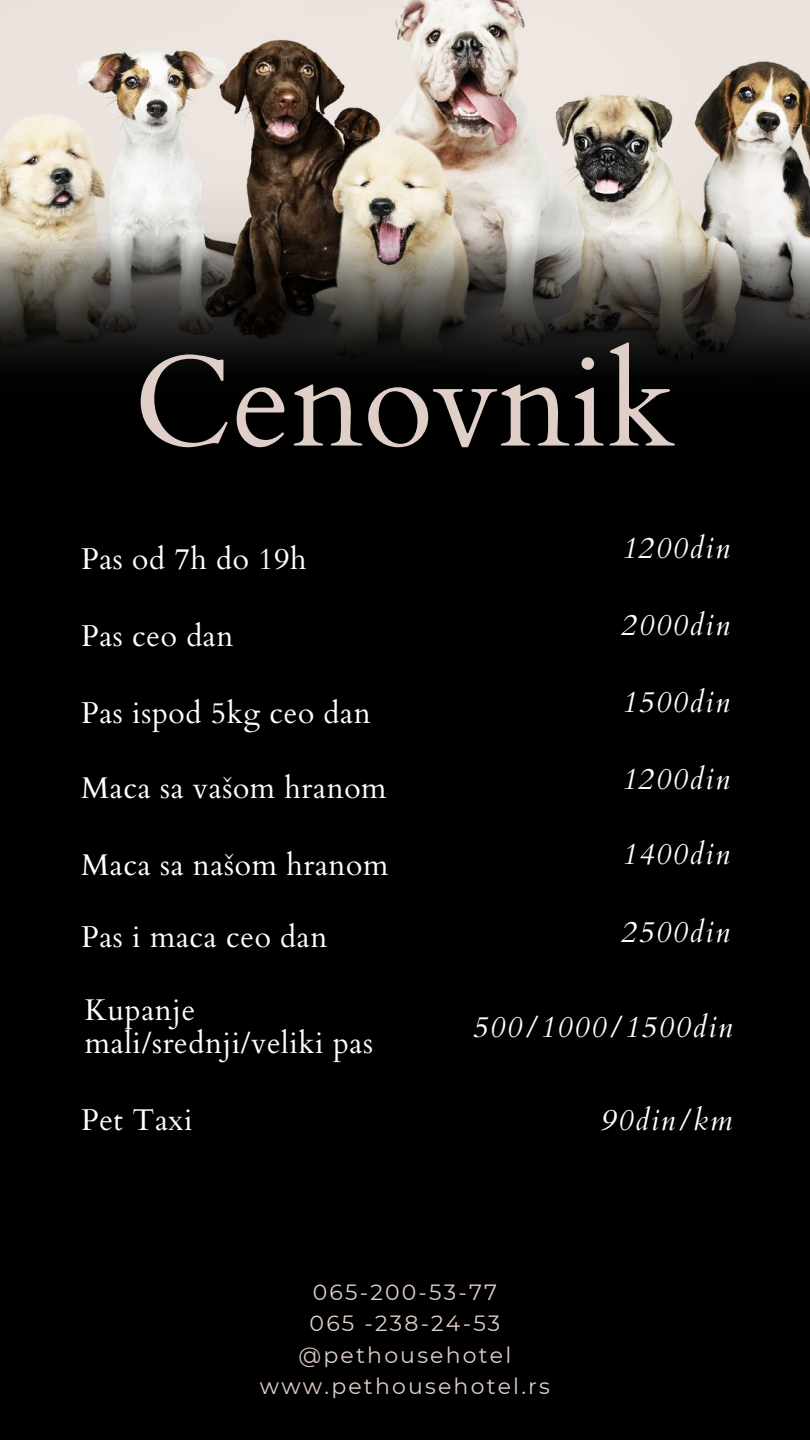
<style>
.page{position:relative;width:810px;height:1440px;background:#000}
.page>*{position:absolute;margin:0;border:0;box-sizing:border-box;transform-origin:0 0}
.t1{font:128.4px "Cardo";color:#e0cfc8}
.t2{font:30px "Cardo";letter-spacing:.02em;color:#fff}
.t3{font:italic 30px "Cardo";letter-spacing:.055em;color:#fff}
.t4{font:22px/30.8px "Montserrat";letter-spacing:.1em;color:#e0cfc8}
</style>
<div class="page">
<img style="left:0;top:0;width:810px;height:165px">
<svg style="left:0;top:165px;width:810px;height:10px;background:#c0b8ac"></svg>
<svg style="left:0;top:175px;width:810px;height:191px;background:#716c65"></svg>
<p class="t1" style="left:134px;top:318px;width:543px">Cenovnik</p>
<p class="t2" style="left:81px;top:540px;width:227px">Pas od 7h do 19h</p>
<p class="t3" style="left:621px;top:529px;width:110px">1200din</p>
<p class="t2" style="left:81px;top:617px;width:154px">Pas ceo dan</p>
<p class="t2" style="left:81px;top:694px;width:291px">Pas ispod 5kg ceo dan</p>
<p class="t2" style="left:81px;top:768px;width:307px">Maca sa vašom hranom</p>
<p class="t2" style="left:81px;top:846px;width:309px">Maca sa našom hranom</p>
<p class="t2" style="left:81px;top:918px;width:248px">Pas i maca ceo dan</p>
<p class="t2" style="left:85px;top:990px;width:112px">Kupanje</p>
<p class="t2" style="left:85px;top:1024px;width:290px">mali/srednji/veliki pas</p>
<p class="t2" style="left:81px;top:1101px;width:113px">Pet Taxi</p>
<p class="t3" style="left:621px;top:606px;width:110px">2000din</p>
<p class="t3" style="left:621px;top:683px;width:110px">1500din</p>
<p class="t3" style="left:621px;top:760px;width:110px">1200din</p>
<p class="t3" style="left:621px;top:834px;width:110px">1400din</p>
<p class="t3" style="left:621px;top:913px;width:110px">2500din</p>
<p class="t3" style="left:473px;top:1007px;width:261px">500/1000/1500din</p>
<p class="t3" style="left:601px;top:1101px;width:133px">90din/km</p>
<p class="t4" style="left:310px;top:1277px;width:192px">065-200-53-77<br>065 -238-24-53</p>
<p class="t4" style="left:299px;top:1339px;width:214px">@pethousehotel</p>
<p class="t4" style="left:260px;top:1371px;width:292px">www.pethousehotel.rs</p>
</div>
